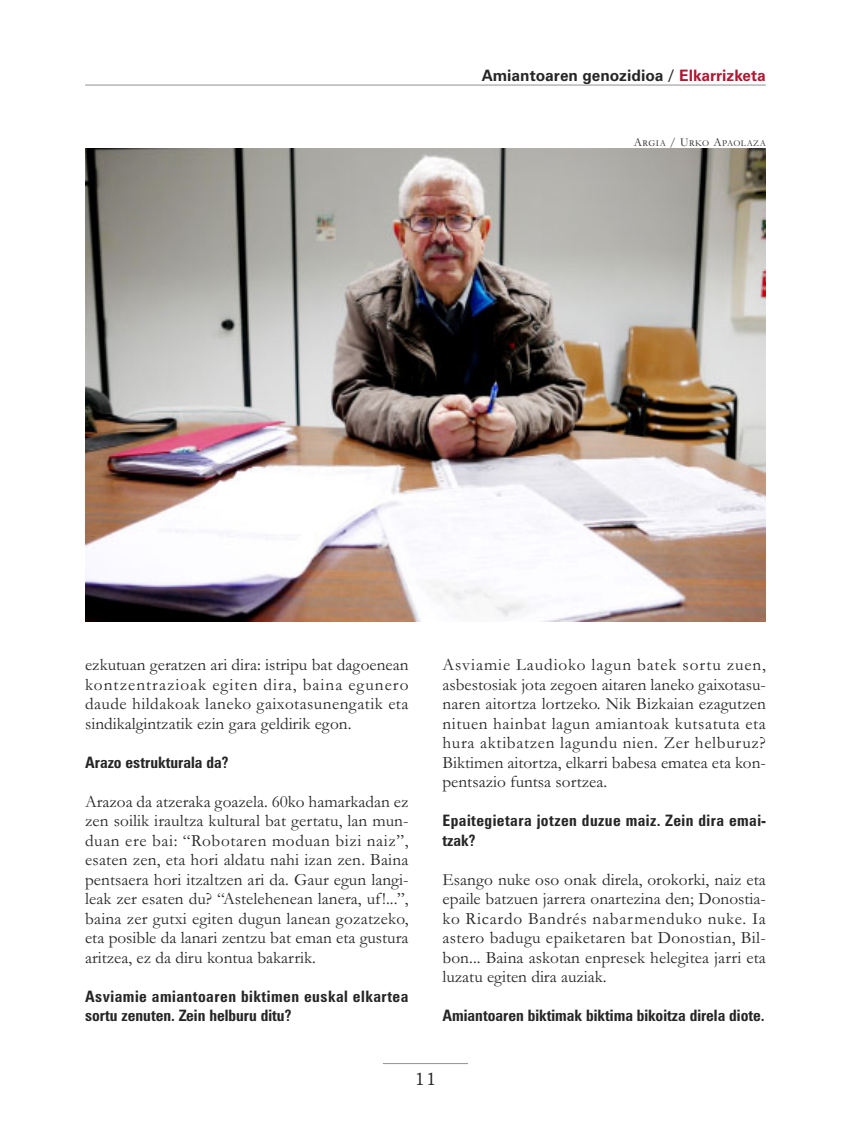
<style>
.page{position:relative;width:851px;height:1127px;background:#fff}
.page>*{position:absolute;margin:0;border:0;box-sizing:border-box;transform-origin:0 0}
.t1{font:18px "Bookman Old Style";color:#272627}
.t2{font:17.25px/19.5px "Garamond";color:#272627;text-align:justify}
.t3{font:700 condensed 15.75px/19.5px "Zurich BT";letter-spacing:.03em;color:#272627}
.t4{font:700 condensed 15.75px "Zurich BT";color:#272627}
.t5{font:700 15.75px "Zurich BT";color:#272627}
.t6{font:9px "Garamond";letter-spacing:.06em;color:#272627}
.s1{color:#ae1833}
.s2{font-size:12px}
</style>
<div class="page">
<hr style="left:383px;top:1063px;width:85px;height:1px;background:#939393">
<hr style="left:85px;top:85px;width:680px;height:1px;background:#939393">
<img style="left:85px;top:149px;width:680px;height:473px">
<p class="t5" style="left:481px;top:69px;width:285px">Amiantoaren genozidioa / <span class="s1">Elkarrizketa</span></p>
<p class="t6" style="left:633px;top:140px;width:133px"><span class="s2">A</span>RGIA <span class="s2">/ U</span>RKO <span class="s2">A</span>PAOLAZA</p>
<p class="t2" style="left:85px;top:657px;width:325px">ezkutuan geratzen ari dira: istripu bat dagoenean kontzentrazioak egiten dira, baina egunero daude hildakoak laneko gaixotasunengatik eta sindikalgintzatik ezin gara geldirik egon.</p>
<p class="t4" style="left:85px;top:756px;width:145px">Arazo estrukturala da?</p>
<p class="t2" style="left:85px;top:793px;width:325px">Arazoa da atzeraka goazela. 60ko hamarkadan ez zen soilik iraultza kultural bat gertatu, lan mun&shy;duan ere bai: “Robotaren moduan bizi naiz”, esaten zen, eta hori aldatu nahi izan zen. Baina pentsaera hori itzaltzen ari da. Gaur egun langi&shy;leak zer esaten du? “Astelehenean lanera, uf!...”, baina zer gutxi egiten dugun lanean gozatzeko, eta posible da lanari zentzu bat eman eta gustura aritzea, ez da diru kontua bakarrik.</p>
<p class="t3" style="left:85px;top:988px;width:325px">Asviamie amiantoaren biktimen euskal elkartea sortu zenuten. Zein helburu ditu?</p>
<p class="t2" style="left:442px;top:657px;width:325px">Asviamie Laudioko lagun batek sortu zuen, asbestosiak jota zegoen aitaren laneko gaixotasu&shy;naren aitortza lortzeko. Nik Bizkaian ezagutzen nituen hainbat lagun amiantoak kutsatuta eta hura aktibatzen lagundu nien. Zer helburuz?<br>Biktimen aitortza, elkarri babesa ematea eta kon&shy;pentsazio funtsa sortzea.</p>
<p class="t3" style="left:442px;top:812px;width:325px">Epaitegietara jotzen duzue maiz. Zein dira emai&shy;tzak?</p>
<p class="t2" style="left:442px;top:871px;width:325px">Esango nuke oso onak direla, orokorki, naiz eta epaile batzuen jarrera onartezina den; Donostia&shy;ko Ricardo Bandrés nabarmenduko nuke. Ia astero badugu epaiketaren bat Donostian, Bil&shy;bon... Baina askotan enpresek helegitea jarri eta luzatu egiten dira auziak.</p>
<p class="t4" style="left:442px;top:1010px;width:324px">Amiantoaren biktimak biktima bikoitza direla diote.</p>
<p class="t1" style="left:414px;top:1068px;width:24px">11</p>
</div>
